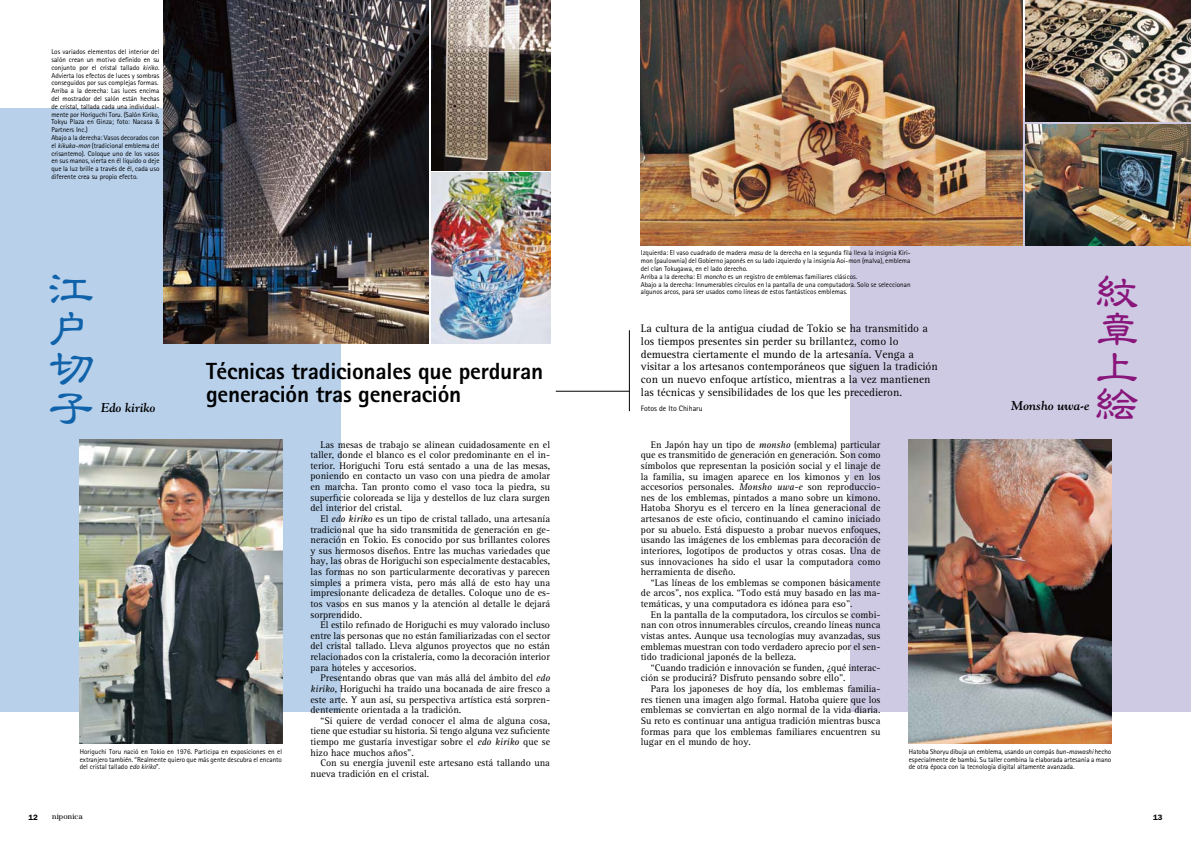
<style>
.page{position:relative;width:1191px;height:842px;background:#fff}
.page>*{position:absolute;margin:0;border:0;box-sizing:border-box;transform-origin:0 0}
.t1{font:47.5px/39.4px "RA Hana Botan Std DB 90 pv RKSJ H";color:#1063aa}
.t2{font:43.9px/37.3px "RA Hana Botan Std DB 90 pv RKSJ H";color:#88167b;text-align:justify}
.t3{font:800 23.4px/23.4px "Rotis Sans Serif";letter-spacing:-.01em;color:#000102}
.t4{font:italic 700 12.8px "Goudy";color:#000102}
.t5{font:11.3px/12.8px "Rotis Serif";color:#000102}
.t6{font:9.9px/10.6px "Rotis Serif";color:#000102;text-align:justify}
.t7{font:7.8px "Rotis Sans Serif";color:#000102}
.t8{font:7.8px "Century";letter-spacing:.015em;color:#000102}
.t9{font:600 7.8px "Franklin Gothic";color:#000102}
.t10{font:7.1px/7.8px "Rotis Sans Serif";color:#000102}
.s1{font-style:italic}
.s2{font-family:"Koz Go Pro Regular 90 pv RKSJ H";font-size:6.4px}
</style>
<div class="page">
<hr style="left:556px;top:391px;width:73px;height:1px;background:#000102">
<hr style="left:629px;top:330px;width:1px;height:81px;background:#000102">
<div style="left:850px;top:108px;width:341px;height:603px;background:#cfcae3"></div>
<div style="left:0;top:108px;width:340px;height:603px;background:#b8d0ea"></div>
<img style="left:164px;top:0;width:264px;height:343px">
<img style="left:641px;top:0;width:381px;height:245px">
<img style="left:80px;top:439px;width:202px;height:304px">
<img style="left:909px;top:439px;width:202px;height:304px">
<img style="left:431px;top:0;width:119px;height:170px">
<img style="left:431px;top:173px;width:119px;height:170px">
<img style="left:1025px;top:0;width:166px;height:121px">
<img style="left:1025px;top:124px;width:166px;height:121px">
<p class="t10" style="left:51px;top:49px;width:110px">Los variados elementos del interior del salón crean un motivo definido en su conjunto por el cristal tallado <span class="s1">kiriko</span>.<br>Advierta los efectos de luces y sombras conseguidos por sus complejas formas.<br>Arriba a la derecha: Las luces encima del mostrador del salón están hechas de cristal, tallada cada una individual&shy;mente por Horiguchi Toru. (Salón Kiriko, Tokyu Plaza en Ginza; foto: Nacasa <span class="s2">&amp; </span>Partners Inc.)<br>Abajo a la derecha: Vasos decorados con el <span class="s1">kikuka-mon</span> (tradicional emblema del crisantemo). Coloque uno de los vasos en sus manos, vierta en él líquido o deje que la luz brille a través de él, cada uso diferente crea su propio efecto.</p>
<p class="t10" style="left:641px;top:250px;width:271px">Izquierda: El vaso cuadrado de madera <span class="s1">masu</span> de la derecha en la segunda fila lleva la insignia Kiri&shy;mon (paulownia) del Gobierno japonés en su lado izquierdo y la insignia Aoi-mon (malva), emblema del clan Tokugawa, en el lado derecho.<br>Arriba a la derecha: El <span class="s1">moncho</span> es un registro de emblemas familiares clásicos.<br>Abajo a la derecha: Innumerables círculos en la pantalla de una computadora. Solo se seleccionan algunos arcos, para ser usados como líneas de estos fantásticos emblemas.</p>
<h1 class="t1" style="left:48px;top:276px;width:47px">江戸切子</h1>
<h2 class="t2" style="left:1095px;top:279px;width:44px">紋章上絵</h2>
<p class="t6" style="left:641px;top:440px;width:241px;text-indent:10px">En Japón hay un tipo de <span class="s1">monsho</span> (emblema) particular que es transmitido de generación en generación. Son como símbolos que representan la posición social y el linaje de la familia, su imagen aparece en los kimonos y en los accesorios personales. <span class="s1">Monsho uwa-e</span> son reproduccio&shy;nes de los emblemas, pintados a mano sobre un kimono.<br>Hatoba Shoryu es el tercero en la línea generacional de artesanos de este oficio, continuando el camino iniciado por su abuelo. Está dispuesto a probar nuevos enfoques, usando las imágenes de los emblemas para decoración de interiores, logotipos de productos y otras cosas. Una de sus innovaciones ha sido el usar la computadora como herramienta de diseño.</p>
<p class="t6" style="left:641px;top:578px;width:241px;text-indent:10px">“Las líneas de los emblemas se componen básicamente de arcos”, nos explica. “Todo está muy basado en las ma&shy;temáticas, y una computadora es idónea para eso”.</p>
<p class="t6" style="left:641px;top:610px;width:241px;text-indent:10px">En la pantalla de la computadora, los círculos se combi&shy;nan con otros innumerables círculos, creando líneas nunca vistas antes. Aunque usa tecnologías muy avanzadas, sus emblemas muestran con todo verdadero aprecio por el sen&shy;tido tradicional japonés de la belleza.</p>
<p class="t6" style="left:641px;top:663px;width:241px;text-indent:10px">“Cuando tradición e innovación se funden, ¿qué interac&shy;ción se producirá? Disfruto pensando sobre ello”.</p>
<p class="t6" style="left:641px;top:684px;width:241px;text-indent:10px">Para los japoneses de hoy día, los emblemas familia&shy;res tienen una imagen algo formal. Hatoba quiere que los emblemas se conviertan en algo normal de la vida diaria.<br>Su reto es continuar una antigua tradición mientras busca formas para que los emblemas familiares encuentren su lugar en el mundo de hoy.</p>
<p class="t5" style="left:641px;top:323px;width:298px">La cultura de la antigua ciudad de Tokio se ha transmitido a los tiempos presentes sin perder su brillantez, como lo demuestra ciertamente el mundo de la artesanía. Venga a visitar a los artesanos contemporáneos que siguen la tradición con un nuevo enfoque artístico, mientras a la vez mantienen las técnicas y sensibilidades de los que les precedieron.</p>
<h3 class="t3" style="left:206px;top:361px;width:339px">Técnicas tradicionales que perduran generación tras generación</h3>
<p class="t4" style="left:101px;top:403px;width:56px">Edo kiriko</p>
<p class="t4" style="left:1011px;top:401px;width:80px">Monsho uwa-e</p>
<p class="t7" style="left:641px;top:406px;width:63px">Fotos de Ito Chiharu</p>
<p class="t6" style="left:310px;top:440px;width:241px;text-indent:10px">Las mesas de trabajo se alinean cuidadosamente en el taller, donde el blanco es el color predominante en el in&shy;terior. Horiguchi Toru está sentado a una de las mesas, poniendo en contacto un vaso con una piedra de amolar en marcha. Tan pronto como el vaso toca la piedra, su superficie coloreada se lija y destellos de luz clara surgen del interior del cristal.</p>
<p class="t6" style="left:310px;top:514px;width:241px;text-indent:10px">El <span class="s1">edo kiriko</span> es un tipo de cristal tallado, una artesanía tradicional que ha sido transmitida de generación en ge&shy;neración en Tokio. Es conocido por sus brillantes colores y sus hermosos diseños. Entre las muchas variedades que hay, las obras de Horiguchi son especialmente destacables, las formas no son particularmente decorativas y parecen simples a primera vista, pero más allá de esto hay una impresionante delicadeza de detalles. Coloque uno de es&shy;tos vasos en sus manos y la atención al detalle le dejará sorprendido.</p>
<p class="t6" style="left:310px;top:620px;width:241px;text-indent:10px">El estilo refinado de Horiguchi es muy valorado incluso entre las personas que no están familiarizadas con el sector del cristal tallado. Lleva algunos proyectos que no están relacionados con la cristalería, como la decoración interior para hoteles y accesorios.</p>
<p class="t6" style="left:310px;top:674px;width:241px;text-indent:10px">Presentando obras que van más allá del ámbito del <span class="s1">edo kiriko</span>, Horiguchi ha traído una bocanada de aire fresco a este arte. Y aun así, su perspectiva artística está sorpren&shy;dentemente orientada a la tradición.</p>
<p class="t6" style="left:310px;top:716px;width:241px;text-indent:10px">“Si quiere de verdad conocer el alma de alguna cosa, tiene que estudiar su historia. Si tengo alguna vez suficiente tiempo me gustaría investigar sobre el <span class="s1">edo kiriko</span> que se hizo hace muchos años”.</p>
<p class="t6" style="left:310px;top:759px;width:241px;text-indent:10px">Con su energía juvenil este artesano está tallando una nueva tradición en el cristal.</p>
<p class="t10" style="left:80px;top:748px;width:204px;text-align:justify">Horiguchi Toru nació en Tokio en 1976. Participa en exposiciones en el extranjero también. “Realmente quiero que más gente descubra el encanto del cristal tallado <span class="s1">edo kiriko</span>”.</p>
<p class="t10" style="left:909px;top:748px;width:204px;text-align:justify">Hatoba Shoryu dibuja un emblema, usando un compás <span class="s1">bun-mawashi</span> hecho especialmente de bambú. Su taller combina la elaborada artesanía a mano de otra época con la tecnología digital altamente avanzada.</p>
<p class="t9" style="left:28px;top:815px;width:11px">12</p>
<p class="t8" style="left:52px;top:814px;width:32px">niponica</p>
<p class="t9" style="left:1153px;top:815px;width:11px">13</p>
</div>
